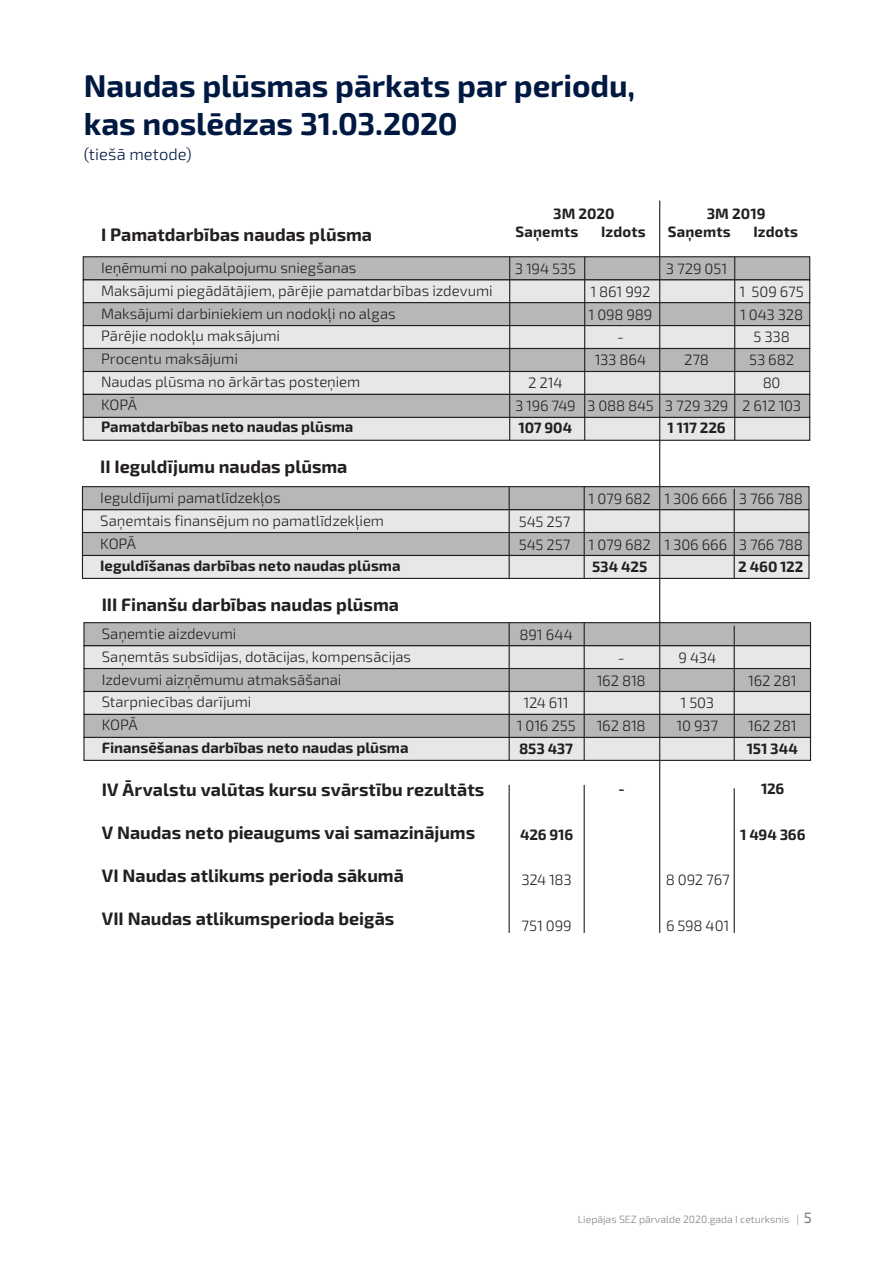
<style>
.page{position:relative;width:893px;height:1263px;background:#fff}
.page>*{position:absolute;margin:0;border:0;box-sizing:border-box;transform-origin:0 0}
.t1{font:700 31.5px/37.8px "Exo 2";letter-spacing:-.005em;color:#001942}
.t2{font:700 18px "Exo 2";color:#231f20}
.t3{font:300 16.5px "Exo 2";letter-spacing:.005em;color:#001942}
.t4{font:300 15px/22.8px "Exo 2";letter-spacing:-.005em;color:#231f20}
.t5{font:700 15px/18px "Exo 2";letter-spacing:-.005em;color:#231f20}
.t6{font:300 15px/22.8px "Exo 2";letter-spacing:-.025em;color:#231f20;text-align:center}
.t7{font:300 10.5px "Exo 2";color:#808285}
.s1{font-weight:500;font-size:15px}
</style>
<div class="page">
<div style="left:83px;top:279px;width:727px;height:24px;background:#e6e7e9"></div>
<div style="left:83px;top:256px;width:727px;height:24px;background:#b6b7b9;border:1px solid #231f20"></div>
<div style="left:83px;top:417px;width:727px;height:24px;background:#e6e7e9;border:1px solid #231f20"></div>
<div style="left:83px;top:302px;width:727px;height:24px;background:#b6b7b9;border:1px solid #231f20"></div>
<div style="left:83px;top:325px;width:727px;height:24px;background:#e6e7e9;border:1px solid #231f20"></div>
<div style="left:83px;top:371px;width:727px;height:24px;background:#e6e7e9"></div>
<div style="left:83px;top:348px;width:727px;height:24px;background:#b6b7b9;border:1px solid #231f20"></div>
<div style="left:83px;top:394px;width:727px;height:24px;background:#b6b7b9;border:1px solid #231f20"></div>
<div style="left:82px;top:509px;width:728px;height:24px;background:#e6e7e9"></div>
<div style="left:82px;top:486px;width:728px;height:24px;background:#b6b7b9;border:1px solid #231f20"></div>
<div style="left:82px;top:532px;width:728px;height:24px;background:#b6b7b9;border:1px solid #231f20"></div>
<div style="left:82px;top:555px;width:728px;height:24px;background:#e6e7e9;border:1px solid #231f20"></div>
<div style="left:83px;top:645px;width:728px;height:24px;background:#e6e7e9"></div>
<div style="left:83px;top:622px;width:728px;height:24px;background:#b6b7b9;border:1px solid #231f20"></div>
<div style="left:83px;top:668px;width:728px;height:24px;background:#b6b7b9;border:1px solid #231f20"></div>
<div style="left:83px;top:691px;width:728px;height:24px;background:#e6e7e9;border:1px solid #231f20"></div>
<div style="left:83px;top:737px;width:728px;height:24px;background:#e6e7e9;border:1px solid #231f20"></div>
<div style="left:83px;top:714px;width:728px;height:24px;background:#b6b7b9;border:1px solid #231f20"></div>
<hr style="left:659px;top:201px;width:1px;height:732px;background:#231f20">
<hr style="left:509px;top:257px;width:1px;height:183px;background:#231f20">
<hr style="left:584px;top:257px;width:1px;height:183px;background:#231f20">
<hr style="left:734px;top:257px;width:1px;height:183px;background:#231f20">
<hr style="left:509px;top:487px;width:1px;height:91px;background:#231f20">
<hr style="left:584px;top:487px;width:1px;height:91px;background:#231f20">
<hr style="left:734px;top:489px;width:1px;height:89px;background:#231f20">
<hr style="left:509px;top:623px;width:1px;height:137px;background:#231f20">
<hr style="left:584px;top:623px;width:1px;height:137px;background:#231f20">
<hr style="left:734px;top:626px;width:1px;height:134px;background:#231f20">
<hr style="left:509px;top:785px;width:1px;height:148px;background:#231f20">
<hr style="left:584px;top:785px;width:1px;height:148px;background:#231f20">
<hr style="left:734px;top:788px;width:1px;height:145px;background:#231f20">
<h1 class="t1" style="left:84px;top:68px;width:553px">Naudas plūsmas pārkats par periodu, kas noslēdzas 31.03.2020</h1>
<p class="t3" style="left:84px;top:145px;width:109px">(tiešā metode)</p>
<p class="t2" style="left:101px;top:224px;width:273px">I Pamatdarbības naudas plūsma</p>
<p class="t4" style="left:101px;top:257px;width:393px">Ieņēmumi no pakalpojumu sniegšanas<br>Maksājumi piegādātājiem, pārējie pamatdarbības izdevumi<br>Maksājumi darbiniekiem un nodokļi no algas<br>Pārējie nodokļu maksājumi<br>Procentu maksājumi<br>Naudas plūsma no ārkārtas posteņiem<br>KOPĀ</p>
<p class="t5" style="left:101px;top:418px;width:254px">Pamatdarbības neto naudas plūsma</p>
<p class="t2" style="left:100px;top:456px;width:249px">II Ieguldījumu naudas plūsma</p>
<p class="t4" style="left:100px;top:487px;width:285px">Ieguldījumi pamatlīdzekļos<br>Saņemtais finansējum no pamatlīdzekļiem<br>KOPĀ</p>
<p class="t5" style="left:100px;top:557px;width:302px">Ieguldīšanas darbības neto naudas plūsma</p>
<p class="t2" style="left:102px;top:594px;width:299px">III Finanšu darbības naudas plūsma</p>
<p class="t4" style="left:102px;top:623px;width:311px">Saņemtie aizdevumi<br>Saņemtās subsīdijas, dotācijas, kompensācijas<br>Izdevumi aizņēmumu atmaksāšanai<br>Starpniecības darījumi<br>KOPĀ</p>
<p class="t5" style="left:102px;top:739px;width:308px">Finansēšanas darbības neto naudas plūsma</p>
<p class="t5" style="left:516px;top:205px;width:101px;text-indent:38px">3M 2020<br>Saņemts</p>
<p class="t5" style="left:601px;top:223px;width:46px">Izdots</p>
<p class="t5" style="left:668px;top:205px;width:99px;text-indent:39px">3M 2019<br>Saņemts</p>
<p class="t5" style="left:753px;top:223px;width:46px">Izdots</p>
<p class="t4" style="left:515px;top:258px;width:63px">3 194 535</p>
<p class="t4" style="left:666px;top:258px;width:63px">3 729 051</p>
<p class="t6" style="left:515px;top:372px;width:62px">2 214<br>3 196 749</p>
<p class="t5" style="left:519px;top:419px;width:55px">107 904</p>
<p class="t4" style="left:588px;top:281px;width:65px;text-align:center">1 861 992<br>1 098 989 -<br>133 864</p>
<p class="t4" style="left:587px;top:394px;width:68px">3 088 845</p>
<p class="t4" style="left:684px;top:349px;width:26px">278</p>
<p class="t4" style="left:665px;top:394px;width:65px">3 729 329</p>
<p class="t5" style="left:667px;top:419px;width:60px">1 117 226</p>
<p class="t4" style="left:740px;top:281px;width:66px;text-align:center">1 509 675<br>1 043 328<br>5 338<br>53 682<br>80<br>2 612 103</p>
<p class="t4" style="left:519px;top:510px;width:53px">545 257<br>545 257</p>
<p class="t4" style="left:589px;top:488px;width:64px">1 079 682</p>
<p class="t4" style="left:589px;top:533px;width:64px">1 079 682</p>
<p class="t5" style="left:592px;top:558px;width:57px">534 425</p>
<p class="t4" style="left:664px;top:488px;width:64px">1 306 666</p>
<p class="t4" style="left:664px;top:533px;width:64px">1 306 666</p>
<p class="t4" style="left:739px;top:488px;width:66px">3 766 788</p>
<p class="t4" style="left:739px;top:533px;width:66px">3 766 788</p>
<p class="t5" style="left:738px;top:558px;width:67px">2 460 122</p>
<p class="t4" style="left:519px;top:624px;width:55px">891 644</p>
<p class="t4" style="left:517px;top:692px;width:60px;text-align:center">124 611<br>1 016 255</p>
<p class="t5" style="left:519px;top:740px;width:56px">853 437</p>
<p class="t4" style="left:597px;top:646px;width:50px;text-align:center">-<br>162 818</p>
<p class="t4" style="left:597px;top:715px;width:50px">162 818</p>
<p class="t4" style="left:678px;top:646px;width:39px">9 434</p>
<p class="t4" style="left:677px;top:692px;width:43px">1 503<br>10 937</p>
<p class="t4" style="left:748px;top:669px;width:50px">162 281</p>
<p class="t4" style="left:748px;top:715px;width:50px">162 281</p>
<p class="t5" style="left:747px;top:740px;width:53px">151 344</p>
<p class="t2" style="left:102px;top:779px;width:384px">IV Ārvalstu valūtas kursu svārstību rezultāts</p>
<p class="t2" style="left:102px;top:822px;width:375px">V Naudas neto pieaugums vai samazinājums</p>
<p class="t2" style="left:102px;top:865px;width:304px">VI Naudas atlikums perioda sākumā</p>
<p class="t2" style="left:102px;top:908px;width:294px">VII Naudas atlikumsperioda beigās</p>
<p class="t5" style="left:619px;top:780px;width:8px">-</p>
<p class="t5" style="left:761px;top:780px;width:25px">126</p>
<p class="t5" style="left:520px;top:826px;width:55px">426 916</p>
<p class="t5" style="left:740px;top:826px;width:67px">1 494 366</p>
<p class="t4" style="left:521px;top:869px;width:52px">324 183</p>
<p class="t4" style="left:521px;top:914px;width:52px">751 099</p>
<p class="t4" style="left:666px;top:869px;width:65px">8 092 767</p>
<p class="t4" style="left:666px;top:914px;width:65px">6 598 401</p>
<p class="t7" style="left:578px;top:1213px;width:235px">Liepājas SEZ pārvalde 2020.gada I ceturksnis | <span class="s1">5</span></p>
</div>
